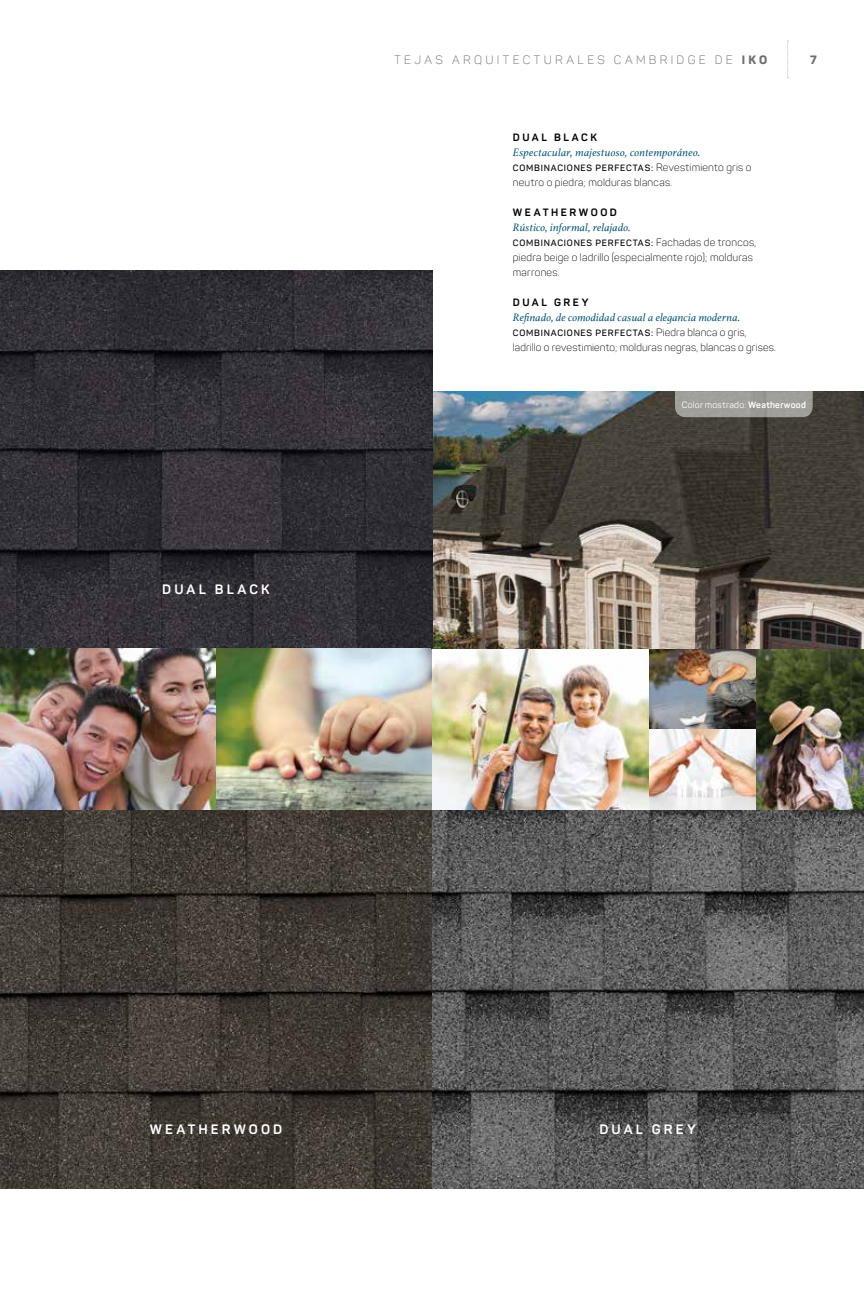
<style>
.page{position:relative;width:864px;height:1296px;background:#fff}
.page>*{position:absolute;margin:0;border:0;box-sizing:border-box;transform-origin:0 0}
.t1{font:700 13.5px "Panton";letter-spacing:.23em;color:#fff}
.t2{font:300 12px "Panton";letter-spacing:.28em;color:#6d6e71}
.t3{font:800 12px "Panton";color:#6d6e71}
.t4{font:italic 11.25px "Athelas";letter-spacing:.015em;color:#005373}
.t5{font:300 10.5px/15px "Panton";letter-spacing:.02em;color:#000}
.t6{font:700 10.5px "Panton";letter-spacing:.24em;color:#000}
.t7{font:600 9px "Panton";letter-spacing:.085em;color:#000}
.t8{font:9px "Panton";letter-spacing:.025em;color:#fff}
.s1{font-weight:800}
.s2{font-weight:300;font-size:10.5px}
.s3{font-weight:700}
</style>
<div class="page">
<svg style="left:787px;top:41px;width:2px;height:37px"></svg>
<img style="left:0;top:648px;width:864px;height:540px">
<img style="left:432px;top:391px;width:432px;height:257px">
<img style="left:0;top:270px;width:432px;height:378px">
<svg style="left:675px;top:391px;width:138px;height:26px;background:#9e9c98"></svg>
<p class="t2" style="left:394px;top:52px;width:374px">TEJAS ARQUITECTURALES CAMBRIDGE DE <span class="s1">IKO</span></p>
<p class="t3" style="left:810px;top:52px;width:8px">7</p>
<p class="t6" style="left:513px;top:131px;width:86px">DUAL BLACK</p>
<p class="t4" style="left:513px;top:143px;width:189px">Espectacular, majestuoso, contemporáneo.</p>
<p class="t7" style="left:513px;top:162px;width:240px">COMBINACIONES PERFECTAS: <span class="s2">Revestimiento gris o</span></p>
<p class="t5" style="left:513px;top:175px;width:161px">neutro o piedra; molduras blancas.</p>
<p class="t6" style="left:513px;top:206px;width:106px">WEATHERWOOD</p>
<p class="t4" style="left:513px;top:218px;width:119px">Rústico, informal, relajado.</p>
<p class="t7" style="left:513px;top:237px;width:245px">COMBINACIONES PERFECTAS: <span class="s2">Fachadas de troncos,</span></p>
<p class="t5" style="left:513px;top:250px;width:242px">piedra beige o ladrillo (especialmente rojo); molduras marrones.</p>
<p class="t6" style="left:513px;top:296px;width:77px">DUAL GREY</p>
<p class="t4" style="left:513px;top:308px;width:229px">Refinado, de comodidad casual a elegancia moderna.</p>
<p class="t7" style="left:513px;top:327px;width:235px">COMBINACIONES PERFECTAS: <span class="s2">Piedra blanca o gris,</span></p>
<p class="t5" style="left:513px;top:340px;width:265px">ladrillo o revestimiento; molduras negras, blancas o grises.</p>
<p class="t1" style="left:162px;top:581px;width:109px">DUAL BLACK</p>
<p class="t8" style="left:682px;top:399px;width:126px">Color mostrado: <span class="s3">Weatherwood</span></p>
<p class="t1" style="left:150px;top:1121px;width:134px">WEATHERWOOD</p>
<p class="t1" style="left:599px;top:1121px;width:98px">DUAL GREY</p>
</div>
